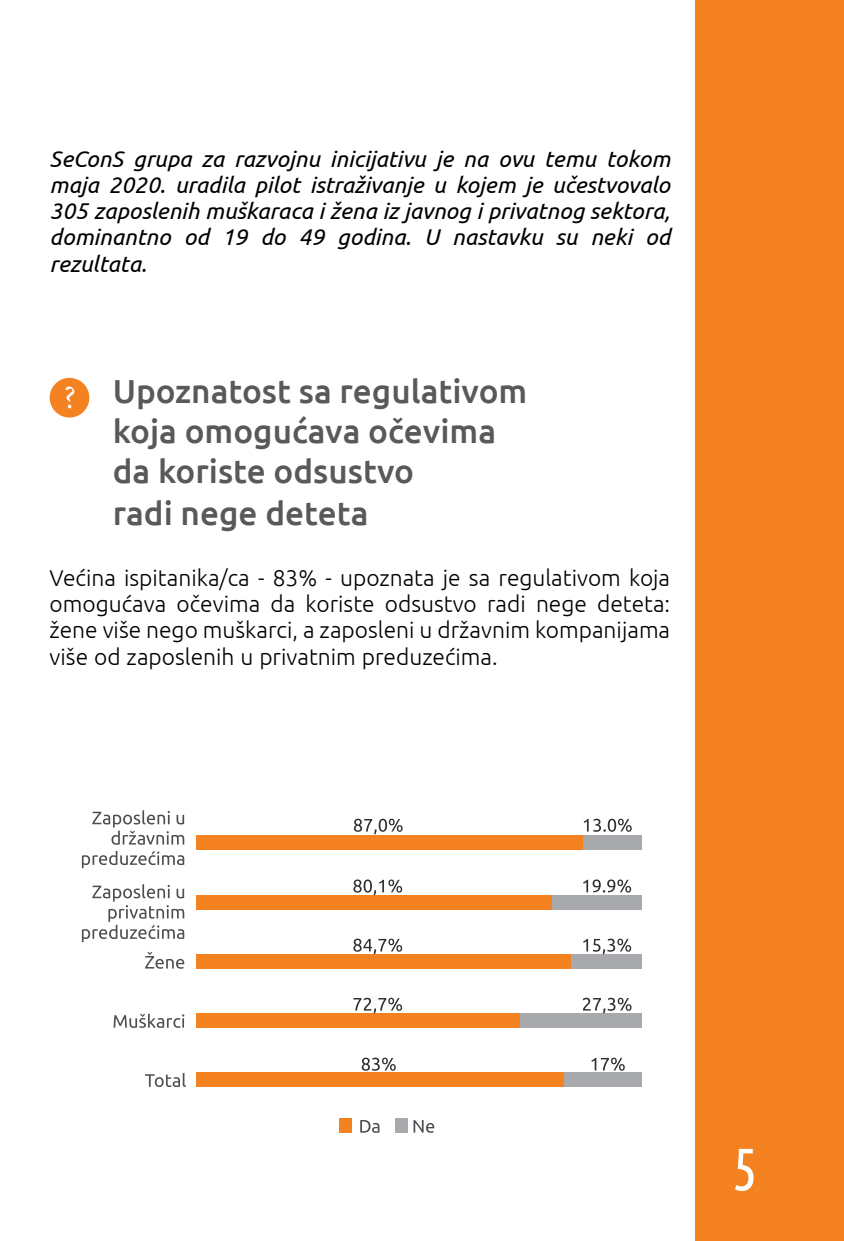
<style>
.page{position:relative;width:844px;height:1241px;background:#fff}
.page>*{position:absolute;margin:0;border:0;box-sizing:border-box;transform-origin:0 0}
.t1{font:59.5px "Ubuntu Condensed";color:#fff}
.t2{font:500 33.25px/40.6px "Ubuntu";color:#58595b}
.t3{font:italic 22.75px/26.2px "Ubuntu";color:#000;text-align:justify}
.t4{font:300 22.75px/26.2px "Ubuntu";color:#000;text-align:justify}
</style>
<div class="page">
<div style="left:694px;top:0;width:149px;height:1240px;background:#f58220"></div>
<div style="left:196px;top:835px;width:387px;height:15px;background:#f58220"></div>
<div style="left:583px;top:835px;width:58px;height:15px;background:#a7a9ac"></div>
<svg style="left:354px;top:818px;width:48px;height:16px"></svg>
<div style="left:196px;top:1072px;width:368px;height:14px;background:#f58220"></div>
<div style="left:564px;top:1072px;width:77px;height:14px;background:#a7a9ac"></div>
<svg style="left:361px;top:1057px;width:34px;height:13px"></svg>
<svg style="left:591px;top:1057px;width:33px;height:13px"></svg>
<div style="left:196px;top:1013px;width:324px;height:14px;background:#f58220"></div>
<div style="left:520px;top:1013px;width:121px;height:14px;background:#a7a9ac"></div>
<svg style="left:353px;top:997px;width:49px;height:16px"></svg>
<svg style="left:582px;top:997px;width:49px;height:16px"></svg>
<div style="left:196px;top:954px;width:375px;height:14px;background:#f58220"></div>
<div style="left:571px;top:954px;width:70px;height:14px;background:#a7a9ac"></div>
<svg style="left:353px;top:938px;width:49px;height:16px"></svg>
<svg style="left:583px;top:938px;width:48px;height:16px"></svg>
<div style="left:196px;top:895px;width:356px;height:14px;background:#f58220"></div>
<div style="left:552px;top:895px;width:89px;height:14px;background:#a7a9ac"></div>
<svg style="left:353px;top:879px;width:49px;height:16px"></svg>
<svg style="left:583px;top:879px;width:48px;height:13px"></svg>
<svg style="left:583px;top:818px;width:48px;height:13px"></svg>
<svg style="left:92px;top:810px;width:92px;height:34px"></svg>
<svg style="left:82px;top:850px;width:102px;height:18px"></svg>
<div style="left:339px;top:1117px;width:12px;height:15px;background:#f58220"></div>
<svg style="left:360px;top:1120px;width:19px;height:12px"></svg>
<div style="left:395px;top:1117px;width:12px;height:15px;background:#a7a9ac"></div>
<svg style="left:413px;top:1120px;width:21px;height:12px"></svg>
<svg style="left:82px;top:884px;width:102px;height:57px"></svg>
<svg style="left:145px;top:951px;width:39px;height:17px"></svg>
<svg style="left:113px;top:1013px;width:71px;height:14px"></svg>
<svg style="left:145px;top:1072px;width:41px;height:14px"></svg>
<div style="left:50px;top:378px;width:39px;height:39px;background:#f58220;border-radius:50%"></div>
<svg style="left:65px;top:386px;width:9px;height:22px"></svg>
<p class="t3" style="left:50px;top:145px;width:622px">SeConS grupa za razvojnu inicijativu je na ovu temu tokom maja 2020. uradila pilot istraživanje u kojem je učestvovalo 305 zaposlenih muškaraca i žena iz javnog i privatnog sektora, dominantno od 19 do 49 godina. U nastavku su neki od rezultata.</p>
<h2 class="t2" style="left:113px;top:369px;width:416px">Upoznatost sa regulativom koja omogućava očevima da koriste odsustvo<br>radi nege deteta</h2>
<p class="t4" style="left:50px;top:564px;width:622px">Većina ispitanika/ca - 83% - upoznata je sa regulativom koja omogućava očevima da koriste odsustvo radi nege deteta: žene više nego muškarci, a zaposleni u državnim kompanijama više od zaposlenih u privatnim preduzećima.</p>
<h1 class="t1" style="left:731px;top:1131px;width:27px">5</h1>
</div>
